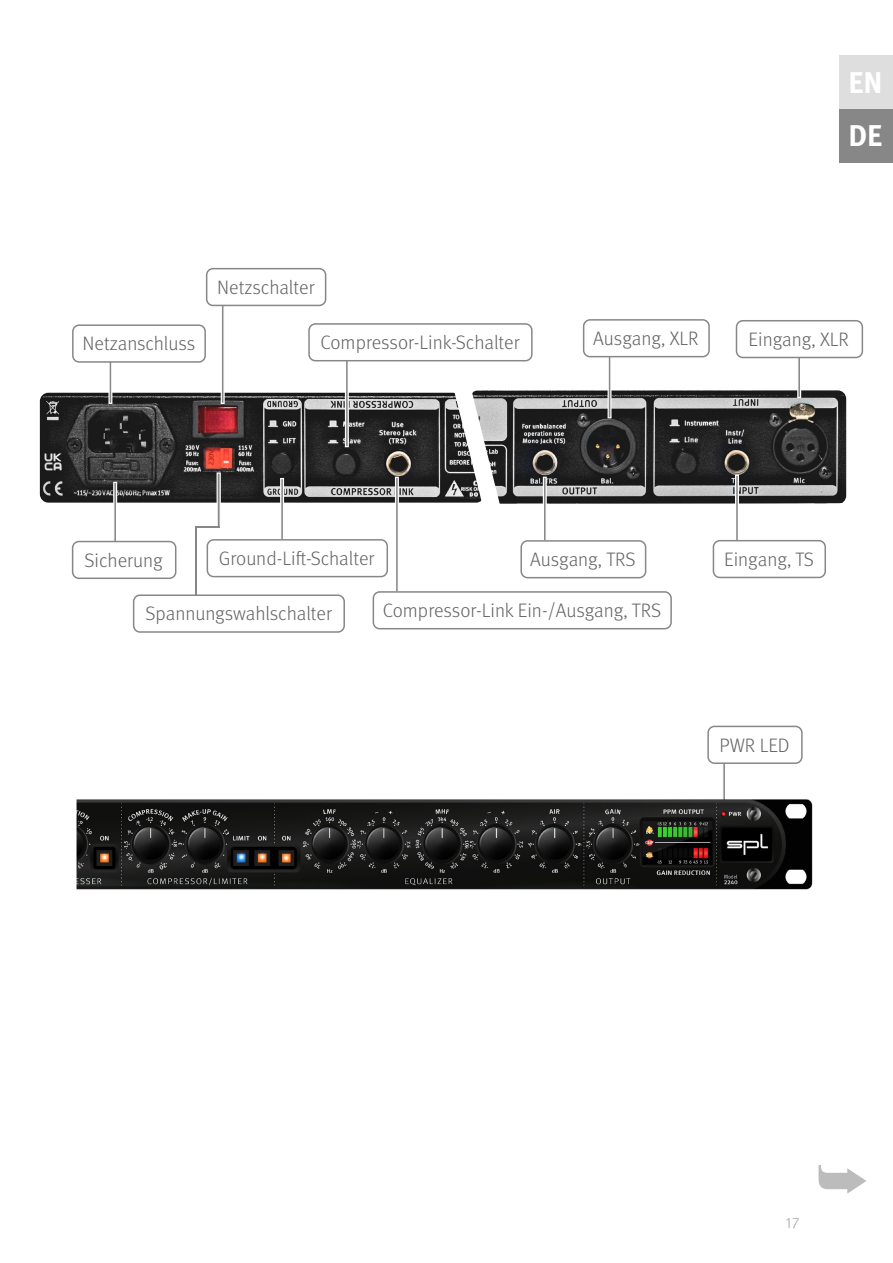
<style>
.page{position:relative;width:893px;height:1263px;background:#fff}
.page>*{position:absolute;margin:0;border:0;box-sizing:border-box;transform-origin:0 0}
.t1{font:700 30px/53.7px "Meta Pro";color:#fff}
.t2{font:300 19.5px "Meta Pro";color:#646363}
.t3{font:300 15px "Meta Pro";color:#9d9d9c}
</style>
<div class="page">
<svg style="left:819px;top:1165px;width:47px;height:29px"></svg>
<img style="left:40px;top:393px;width:401px;height:110px">
<svg style="left:217px;top:472px;width:4px;height:54px"></svg>
<img style="left:530px;top:390px;width:316px;height:114px">
<svg style="left:441px;top:360px;width:89px;height:144px"></svg>
<svg style="left:797px;top:358px;width:4px;height:40px"></svg>
<svg style="left:723px;top:764px;width:2px;height:22px"></svg>
<div style="left:608px;top:334px;width:3px;height:84px;background:#878787;border:1px solid #fff"></div>
<svg style="left:345px;top:361px;width:4px;height:86px"></svg>
<svg style="left:221px;top:306px;width:4px;height:98px"></svg>
<svg style="left:108px;top:363px;width:4px;height:41px"></svg>
<div style="left:736px;top:320px;width:127px;height:38px;border:2px solid #878787;border-radius:6px"></div>
<div style="left:707px;top:726px;width:96px;height:38px;border:2px solid #878787;border-radius:6px"></div>
<div style="left:584px;top:320px;width:125px;height:37px;background:#fff;border-radius:6px"></div>
<div style="left:583px;top:319px;width:127px;height:38px;border:2px solid #878787;border-radius:6px"></div>
<div style="left:308px;top:323px;width:225px;height:38px;border:2px solid #878787;border-radius:6px"></div>
<div style="left:206px;top:268px;width:120px;height:38px;border:2px solid #878787;border-radius:6px"></div>
<div style="left:72px;top:324px;width:134px;height:39px;border:2px solid #878787;border-radius:6px"></div>
<svg style="left:735px;top:474px;width:4px;height:66px"></svg>
<svg style="left:543px;top:477px;width:4px;height:63px"></svg>
<svg style="left:280px;top:478px;width:4px;height:61px"></svg>
<svg style="left:113px;top:482px;width:4px;height:59px"></svg>
<svg style="left:395px;top:477px;width:4px;height:114px"></svg>
<div style="left:713px;top:540px;width:113px;height:38px;border:2px solid #878787;border-radius:6px"></div>
<div style="left:520px;top:540px;width:126px;height:38px;border:2px solid #878787;border-radius:6px"></div>
<div style="left:207px;top:539px;width:181px;height:38px;border:2px solid #878787;border-radius:6px"></div>
<div style="left:72px;top:541px;width:104px;height:38px;border:2px solid #878787;border-radius:6px"></div>
<div style="left:373px;top:591px;width:299px;height:38px;border:2px solid #878787;border-radius:6px"></div>
<img style="left:77px;top:786px;width:736px;height:104px">
<hr style="left:195px;top:527px;width:2px;height:83px;background:#878787">
<hr style="left:195px;top:526px;width:25px;height:2px;background:#878787">
<div style="left:134px;top:595px;width:210px;height:37px;background:#fff;border-radius:6px"></div>
<div style="left:133px;top:594px;width:212px;height:39px;border:2px solid #878787;border-radius:6px"></div>
<div style="left:840px;top:55px;width:53px;height:54px;background:#dedede"></div>
<div style="left:840px;top:109px;width:53px;height:54px;background:#878787"></div>
<h1 class="t1" style="left:848px;top:53px;width:36px">EN<br>DE</h1>
<p class="t2" style="left:83px;top:329px;width:114px">Netzanschluss</p>
<p class="t2" style="left:217px;top:273px;width:99px">Netzschalter</p>
<p class="t2" style="left:320px;top:328px;width:201px">Compressor-Link-Schalter</p>
<p class="t2" style="left:593px;top:324px;width:107px">Ausgang, XLR</p>
<p class="t2" style="left:749px;top:325px;width:102px">Eingang, XLR</p>
<p class="t2" style="left:85px;top:546px;width:80px">Sicherung</p>
<p class="t2" style="left:219px;top:544px;width:157px">Ground-Lift-Schalter</p>
<p class="t2" style="left:530px;top:545px;width:107px">Ausgang, TRS</p>
<p class="t2" style="left:724px;top:545px;width:91px">Eingang, TS</p>
<p class="t2" style="left:145px;top:599px;width:188px">Spannungswahlschalter</p>
<p class="t2" style="left:383px;top:596px;width:280px">Compressor-Link Ein-/Ausgang, TRS</p>
<p class="t2" style="left:720px;top:731px;width:72px">PWR LED</p>
<p class="t3" style="left:786px;top:1212px;width:15px">17</p>
</div>
